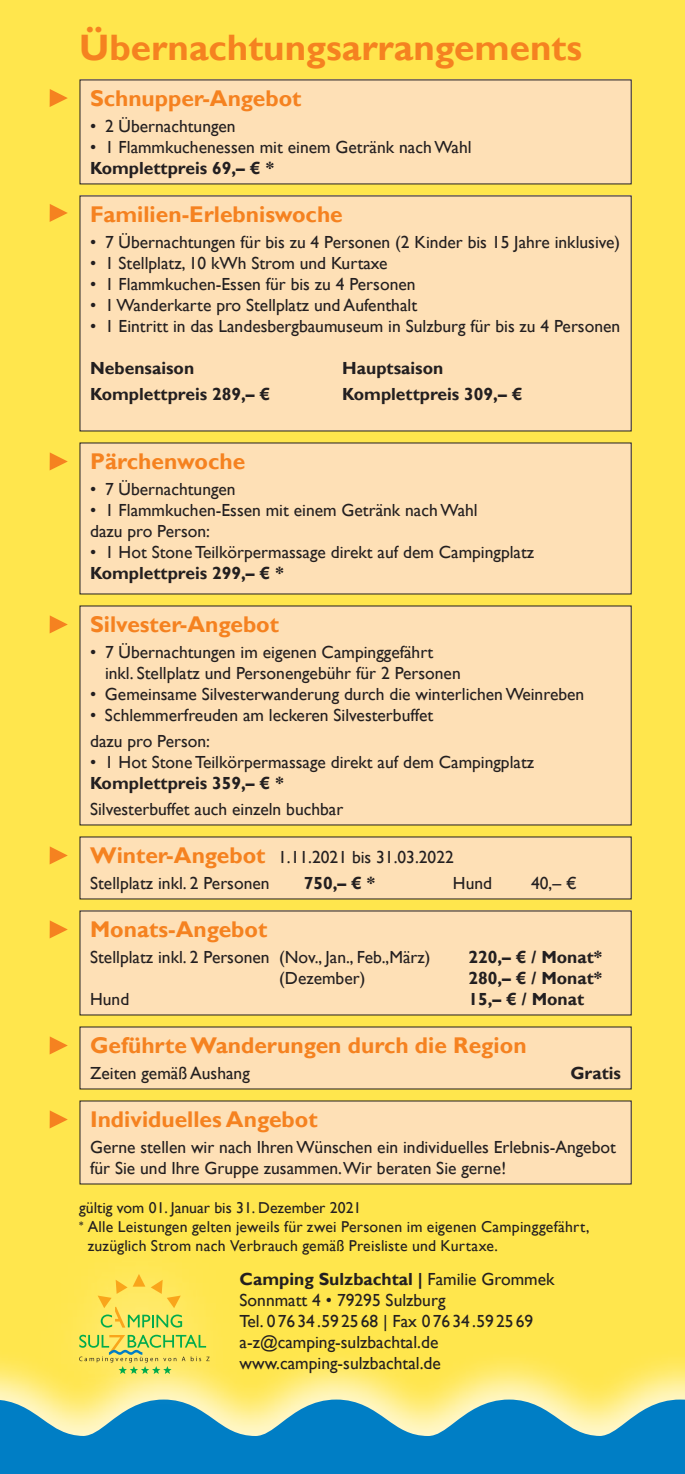
<style>
.page{position:relative;width:685px;height:1474px;background:#fff}
.page>*{position:absolute;margin:0;border:0;box-sizing:border-box;transform-origin:0 0}
.t1{font:700 36.75px "Gill Sans";color:#f58220}
.t2{font:700 22.75px "Gill Sans";color:#f58220}
.t3{font:17.5px/21px "Gill Sans";color:#231f20}
.t4{font:700 17.5px "Gill Sans";color:#231f20}
.t5{font:15.75px "Gill Sans";letter-spacing:.01em;color:#231f20}
.s1{font-weight:700;font-size:22.75px;color:#f58220}
.s2{font-weight:700}
</style>
<div class="page">
<div style="left:0;top:0;width:685px;height:1473px;background:linear-gradient(to right,#fae24d,#fae24d)"></div>
<div style="left:0;top:1346px;width:685px;height:127px;background:#fff;opacity:.75"></div>
<svg style="left:0;top:1399px;width:685px;height:74px;background:#3797bf"></svg>
<svg style="left:50px;top:89px;width:18px;height:18px"></svg>
<div style="left:80px;top:80px;width:551px;height:104px;background:#fee0b6"></div>
<svg style="left:50px;top:204px;width:18px;height:18px"></svg>
<div style="left:80px;top:196px;width:551px;height:235px;background:#fee0b6"></div>
<svg style="left:50px;top:452px;width:18px;height:18px"></svg>
<div style="left:80px;top:443px;width:551px;height:151px;background:#fee0b6"></div>
<svg style="left:50px;top:846px;width:18px;height:18px"></svg>
<div style="left:80px;top:837px;width:551px;height:62px;background:#fee0b6"></div>
<svg style="left:50px;top:920px;width:18px;height:18px"></svg>
<div style="left:80px;top:911px;width:551px;height:104px;background:#fee0b6"></div>
<svg style="left:50px;top:615px;width:18px;height:18px"></svg>
<div style="left:80px;top:606px;width:551px;height:219px;background:#fee0b6"></div>
<svg style="left:50px;top:1036px;width:18px;height:18px"></svg>
<div style="left:80px;top:1027px;width:551px;height:61px;background:#fee0b6"></div>
<svg style="left:50px;top:1110px;width:18px;height:18px"></svg>
<div style="left:80px;top:1100px;width:551px;height:83px;background:#fee0b6"></div>
<svg style="left:40px;top:1271px;width:205px;height:133px;background:#fce762"></svg>
<svg style="left:98px;top:1273px;width:84px;height:54px;background:#eddd58"></svg>
<svg style="left:79px;top:1334px;width:130px;height:39px;background:#d8da60"></svg>
<h1 class="t1" style="left:79px;top:26px;width:504px">Übernachtungsarrangements</h1>
<h2 class="t2" style="left:90px;top:84px;width:213px">Schnupper-Angebot</h2>
<p class="t3" style="left:90px;top:116px;width:147px">• 2 Übernachtungen</p>
<p class="t3" style="left:90px;top:137px;width:383px">• 1 Flammkuchenessen mit einem Getränk nach Wahl</p>
<p class="t4" style="left:90px;top:157px;width:185px">Komplettpreis 69,– € *</p>
<h2 class="t2" style="left:90px;top:200px;width:254px">Familien-Erlebniswoche</h2>
<p class="t3" style="left:90px;top:232px;width:531px">• 7 Übernachtungen für bis zu 4 Personen (2 Kinder bis 15 Jahre inklusive)</p>
<p class="t3" style="left:90px;top:253px;width:299px">• 1 Stellplatz, 10 kWh Strom und Kurtaxe</p>
<p class="t3" style="left:90px;top:274px;width:327px">• 1 Flammkuchen-Essen für bis zu 4 Personen</p>
<p class="t3" style="left:90px;top:295px;width:328px">• 1 Wanderkarte pro Stellplatz und Aufenthalt</p>
<p class="t3" style="left:90px;top:316px;width:531px">• 1 Eintritt in das Landesbergbaumuseum in Sulzburg für bis zu 4 Personen</p>
<p class="t4" style="left:90px;top:357px;width:106px">Nebensaison</p>
<p class="t4" style="left:342px;top:357px;width:102px">Hauptsaison</p>
<p class="t4" style="left:90px;top:383px;width:182px">Komplettpreis 289,– €</p>
<p class="t4" style="left:342px;top:383px;width:182px">Komplettpreis 309,– €</p>
<h2 class="t2" style="left:90px;top:447px;width:157px">Pärchenwoche</h2>
<p class="t3" style="left:90px;top:479px;width:147px">• 7 Übernachtungen</p>
<p class="t3" style="left:90px;top:500px;width:389px">• 1 Flammkuchen-Essen mit einem Getränk nach Wahl dazu pro Person:</p>
<p class="t3" style="left:90px;top:542px;width:445px">• 1 Hot Stone Teilkörpermassage direkt auf dem Campingplatz</p>
<p class="t4" style="left:90px;top:562px;width:195px">Komplettpreis 299,– € *</p>
<h2 class="t2" style="left:90px;top:610px;width:190px">Silvester-Angebot</h2>
<p class="t3" style="left:105px;top:641px;width:357px;text-indent:-15px">• 7 Übernachtungen im eigenen Campinggefährt inkl. Stellplatz und Personengebühr für 2 Personen</p>
<p class="t3" style="left:90px;top:683px;width:495px">• Gemeinsame Silvesterwanderung durch die winterlichen Weinreben</p>
<p class="t3" style="left:90px;top:702px;width:344px;line-height:25.9px">• Schlemmerfreuden am leckeren Silvesterbuffet dazu pro Person:</p>
<p class="t3" style="left:90px;top:751px;width:445px">• 1 Hot Stone Teilkörpermassage direkt auf dem Campingplatz</p>
<p class="t4" style="left:90px;top:772px;width:195px">Komplettpreis 359,– € *</p>
<p class="t3" style="left:90px;top:798px;width:255px">Silvesterbuffet auch einzeln buchbar</p>
<p class="t3" style="left:90px;top:844px;width:365px;line-height:25.9px"><span class="s1">Winter-Angebot</span> 1.11.2021 bis 31.03.2022<br>Stellplatz inkl. 2 Personen</p>
<p class="t4" style="left:303px;top:872px;width:73px">750,– € *</p>
<p class="t3" style="left:453px;top:872px;width:41px">Hund</p>
<p class="t3" style="left:531px;top:872px;width:47px">40,– €</p>
<h2 class="t2" style="left:90px;top:915px;width:179px">Monats-Angebot</h2>
<p class="t3" style="left:90px;top:946px;width:342px">Stellplatz inkl. 2 Personen (Nov., Jan., Feb.,März)</p>
<p class="t4" style="left:468px;top:946px;width:135px">220,– € / Monat*</p>
<p class="t3" style="left:279px;top:967px;width:88px">(Dezember)</p>
<p class="t4" style="left:468px;top:967px;width:135px">280,– € / Monat*</p>
<p class="t3" style="left:90px;top:988px;width:41px">Hund</p>
<p class="t4" style="left:468px;top:988px;width:117px">15,– € / Monat</p>
<h2 class="t2" style="left:90px;top:1031px;width:438px">Geführte Wanderungen durch die Region</h2>
<p class="t3" style="left:90px;top:1062px;width:161px">Zeiten gemäß Aushang</p>
<p class="t4" style="left:570px;top:1062px;width:52px">Gratis</p>
<h2 class="t2" style="left:90px;top:1105px;width:229px">Individuelles Angebot</h2>
<p class="t3" style="left:90px;top:1136px;width:527px">Gerne stellen wir nach Ihren Wünschen ein individuelles Erlebnis-Angebot für Sie und Ihre Gruppe zusammen.Wir beraten Sie gerne!</p>
<p class="t5" style="left:79px;top:1198px;width:284px">gültig vom 01. Januar bis 31. Dezember 2021</p>
<p class="t5" style="left:79px;top:1217px;width:512px"><sup>*</sup> Alle Leistungen gelten jeweils für zwei Personen im eigenen Campinggefährt,</p>
<p class="t5" style="left:88px;top:1236px;width:411px">zuzüglich Strom nach Verbrauch gemäß Preisliste und Kurtaxe.</p>
<p class="t3" style="left:239px;top:1268px;width:316px"><span class="s2">Camping Sulzbachtal |</span> Familie Grommek Sonnmatt 4 • 79295 Sulzburg<br>Tel. 0 7634.592568 | Fax 07634.592569 a-z@camping-sulzbachtal.de www.camping-sulzbachtal.de</p>
</div>
